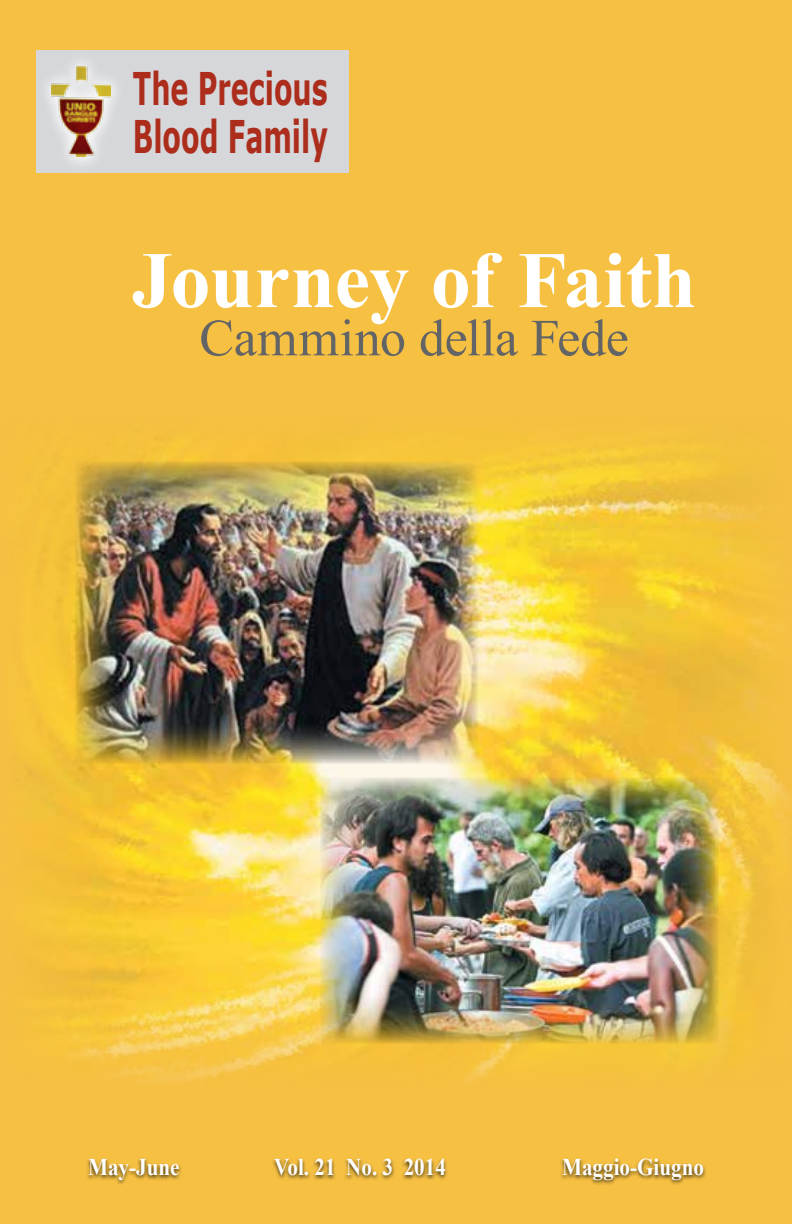
<style>
.page{position:relative;width:792px;height:1224px;background:#f6c043}
.page>*{position:absolute;margin:0;border:0;box-sizing:border-box;transform-origin:0 0}
.t1{font:700 80px "Times New Roman";letter-spacing:-.01em;color:#fff}
.t2{font:52px "Times New Roman";letter-spacing:-.005em;color:#636466}
.t3{font:700 45px/48px "Verdana";color:#ac2d1b;scale:.6 1}
.t4{font:700 24px "Times New Roman";color:#fff;scale:.88 1}
</style>
<div class="page">
<div style="left:36px;top:50px;width:313px;height:123px;background:#d6d7db"></div>
<div style="left:35px;top:46px;width:94px;height:131px;background:#fff;opacity:.75"></div>
<div style="left:42px;top:53px;width:80px;height:117px;background:linear-gradient(to right,#dadbde,#d9dade)"></div>
<img style="left:52px;top:67px;width:59px;height:89px">
<img style="left:28px;top:437px;width:759px;height:643px">
<img style="left:320px;top:777px;width:399px;height:266px">
<img style="left:76px;top:462px;width:402px;height:301px">
<div style="left:85px;top:1158px;width:622px;height:28px;background:#000;opacity:.75"></div>
<h3 class="t3" style="left:133px;top:65px;width:327px">The Precious<br>Blood Family</h3>
<h1 class="t1" style="left:132px;top:225px;width:566px">Journey of Faith</h1>
<h2 class="t2" style="left:199px;top:303px;width:431px">Cammino della Fede</h2>
<p class="t4" style="left:88px;top:1151px;width:105px">May-June</p>
<p class="t4" style="left:274px;top:1151px;width:197px">Vol. 21 No. 3 2014</p>
<p class="t4" style="left:562px;top:1151px;width:163px">Maggio-Giugno</p>
</div>
